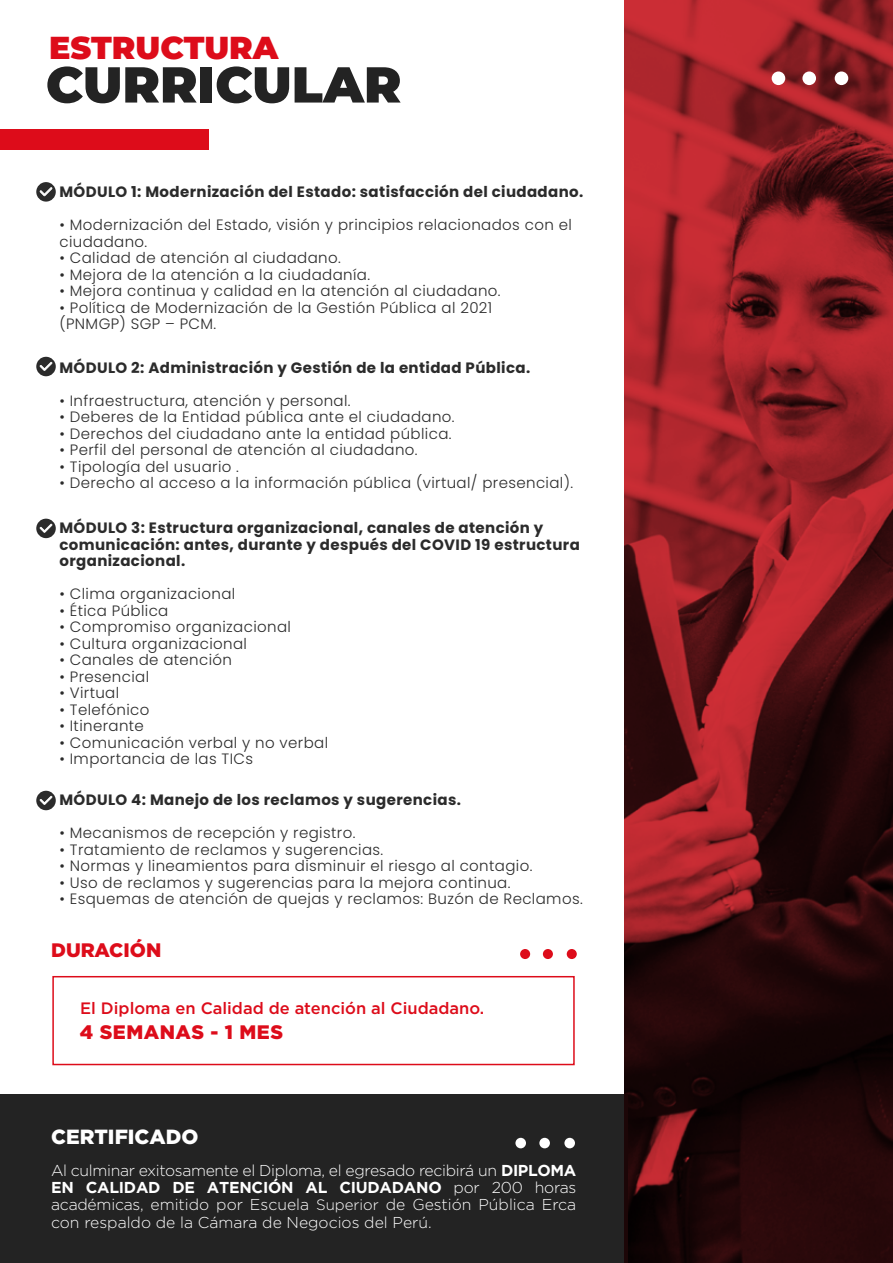
<style>
.page{position:relative;width:893px;height:1263px;background:#fff}
.page>*{position:absolute;margin:0;border:0;box-sizing:border-box;transform-origin:0 0}
.t1{font:900 50.4px "Montserrat";color:#232323}
.t2{font:900 31.8px "Montserrat";color:#dd0c1a}
.t3{font:900 20.55px "Gotham";color:#fff}
.t4{font:900 19.5px "Gotham";letter-spacing:.015em;color:#dd0c1a}
.t5{font:500 16.5px "Gotham";color:#dd0c1a}
.t6{font:300 15.75px/17.4px "Gotham";color:#fff;text-align:justify}
.t7{font:300 15px/16.5px "Poppins";letter-spacing:.025em;color:#2b2b2b}
.t8{font:700 15px/16.5px "Poppins";letter-spacing:.025em;color:#2b2b2b}
.s1{font-weight:700}
.s2{font-size:15px}
</style>
<div class="page">
<div style="left:0;top:1095px;width:627px;height:168px;background:#232323"></div>
<svg style="left:624px;top:0;width:269px;height:1263px;background:#6b171b"></svg>
<div style="left:772px;top:71px;width:13px;height:14px;background:#fff;border-radius:50%"></div>
<div style="left:802px;top:71px;width:14px;height:14px;background:#fff;border-radius:50%"></div>
<div style="left:835px;top:71px;width:13px;height:14px;background:#fff;border-radius:50%"></div>
<div style="left:520px;top:949px;width:10px;height:10px;background:#dd0c1a;border-radius:50%"></div>
<div style="left:543px;top:949px;width:10px;height:10px;background:#dd0c1a;border-radius:50%"></div>
<div style="left:567px;top:949px;width:10px;height:10px;background:#dd0c1a;border-radius:50%"></div>
<div style="left:52px;top:976px;width:523px;height:89px;border:2px solid #dd0c1a"></div>
<div style="left:515px;top:1138px;width:11px;height:10px;background:#fff;border-radius:50%"></div>
<div style="left:539px;top:1138px;width:11px;height:10px;background:#fff;border-radius:50%"></div>
<div style="left:564px;top:1138px;width:11px;height:10px;background:#fff;border-radius:50%"></div>
<div style="left:0;top:129px;width:209px;height:21px;background:#dd0c1a"></div>
<svg style="left:36px;top:182px;width:20px;height:20px"></svg>
<svg style="left:39px;top:187px;width:14px;height:9px"></svg>
<div style="left:36px;top:357px;width:20px;height:19px;background:#2b2b2b;border-radius:50%"></div>
<svg style="left:39px;top:362px;width:14px;height:9px"></svg>
<div style="left:36px;top:791px;width:20px;height:19px;background:#2b2b2b;border-radius:50%"></div>
<svg style="left:39px;top:796px;width:14px;height:9px"></svg>
<div style="left:36px;top:519px;width:20px;height:19px;background:#2b2b2b;border-radius:50%"></div>
<svg style="left:39px;top:523px;width:14px;height:10px"></svg>
<h2 class="t2" style="left:49px;top:24px;width:231px">ESTRUCTURA</h2>
<h1 class="t1" style="left:46px;top:47px;width:357px">CURRICULAR</h1>
<p class="t8" style="left:59px;top:184px;width:525px">MÓDULO 1: Modernización del Estado: satisfacción del ciudadano.</p>
<p class="t7" style="left:59px;top:217px;width:514px">• Modernización del Estado, visión y principios relacionados con el ciudadano.</p>
<p class="t7" style="left:59px;top:250px;width:283px">• Calidad de atención al ciudadano.</p>
<p class="t7" style="left:59px;top:266px;width:312px">• Mejora de la atención a la ciudadanía.</p>
<p class="t7" style="left:59px;top:283px;width:443px">• Mejora continua y calidad en la atención al ciudadano.</p>
<p class="t7" style="left:59px;top:299px;width:434px">• Política de Modernización de la Gestión Pública al 2021 (PNMGP) SGP – PCM.</p>
<p class="t8" style="left:59px;top:359px;width:472px">MÓDULO 2: Administración y Gestión de la entidad Pública.</p>
<p class="t7" style="left:59px;top:392px;width:293px">• Infraestructura, atención y personal.</p>
<p class="t7" style="left:59px;top:409px;width:397px">• Deberes de la Entidad pública ante el ciudadano.</p>
<p class="t7" style="left:59px;top:425px;width:394px">• Derechos del ciudadano ante la entidad pública.</p>
<p class="t7" style="left:59px;top:442px;width:360px">• Perfil del personal de atención al ciudadano.</p>
<p class="t7" style="left:59px;top:458px;width:181px">• Tipología del usuario .</p>
<p class="t7" style="left:59px;top:475px;width:515px">• Derecho al acceso a la información pública (virtual/ presencial).</p>
<p class="t8" style="left:59px;top:520px;width:522px">MÓDULO 3: Estructura organizacional, canales de atención y comunicación: antes, durante y después del COVID 19 estructura organizacional.</p>
<p class="t7" style="left:59px;top:586px;width:177px">• Clima organizacional</p>
<p class="t7" style="left:59px;top:602px;width:110px">• Ética Pública</p>
<p class="t7" style="left:59px;top:619px;width:233px">• Compromiso organizacional</p>
<p class="t7" style="left:59px;top:635px;width:189px">• Cultura organizacional</p>
<p class="t7" style="left:59px;top:652px;width:174px">• Canales de atención</p>
<p class="t7" style="left:59px;top:668px;width:91px">• Presencial</p>
<p class="t7" style="left:59px;top:685px;width:61px">• Virtual</p>
<p class="t7" style="left:59px;top:701px;width:91px">• Telefónico</p>
<p class="t7" style="left:59px;top:718px;width:86px">• Itinerante</p>
<p class="t7" style="left:59px;top:734px;width:270px">• Comunicación verbal y no verbal</p>
<p class="t7" style="left:59px;top:751px;width:195px">• Importancia de las TICs</p>
<p class="t8" style="left:59px;top:792px;width:403px">MÓDULO 4: Manejo de los reclamos y sugerencias.</p>
<p class="t7" style="left:59px;top:825px;width:297px">• Mecanismos de recepción y registro.</p>
<p class="t7" style="left:59px;top:841px;width:325px">• Tratamiento de reclamos y sugerencias.</p>
<p class="t7" style="left:59px;top:858px;width:474px">• Normas y lineamientos para disminuir el riesgo al contagio.</p>
<p class="t7" style="left:59px;top:874px;width:452px">• Uso de reclamos y sugerencias para la mejora continua.</p>
<p class="t7" style="left:59px;top:891px;width:525px">• Esquemas de atención de quejas y reclamos: Buzón de Reclamos.</p>
<h3 class="t4" style="left:51px;top:939px;width:112px">DURACIÓN</h3>
<p class="t5" style="left:80px;top:997px;width:406px">El Diploma en Calidad de atención al Ciudadano.</p>
<h3 class="t4" style="left:80px;top:1020px;width:205px">4 SEMANAS - 1 MES</h3>
<h3 class="t3" style="left:51px;top:1125px;width:149px">CERTIFICADO</h3>
<p class="t6" style="left:51px;top:1161px;width:527px">Al culminar exitosamente el Diploma, el egresado recibirá un <span class="s1">DIPLOMA EN CALIDAD DE ATENCIÓN AL CIUDADANO</span> por 200 horas académicas, emitido por Escuela <span class="s2">Superior</span> de Gestión Pública Erca con respaldo de la Cámara de Negocios del Perú.</p>
</div>
